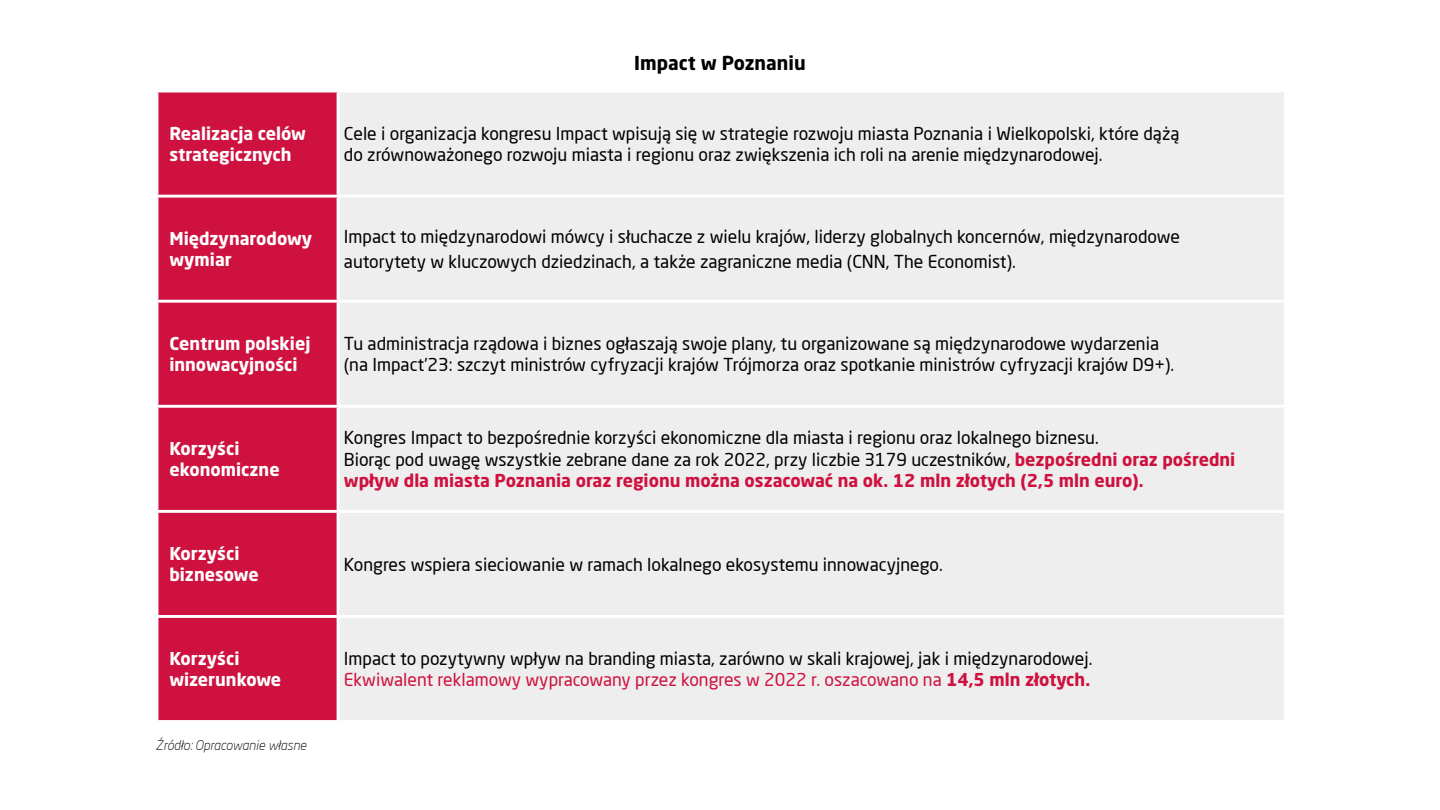
<style>
.page{position:relative;width:1440px;height:810px;background:#fff}
.page>*{position:absolute;margin:0;border:0;box-sizing:border-box;transform-origin:0 0}
.t1{font:700 18.98px "Neo Sans Pro";color:#000}
.t2{font:17.55px/21.1px "Neo Sans Pro";color:#000}
.t3{font:700 17.55px/21.1px "Neo Sans Pro";color:#fff}
.t4{font:italic 300 13.12px "Neo Sans Pro";color:#000}
.s1{font-weight:700;color:#ce113f}
.s2{color:#ce113f}
</style>
<div class="page">
<div style="left:158px;top:92px;width:179px;height:628px;background:#ce113f"></div>
<div style="left:340px;top:93px;width:944px;height:627px;background:#efeeee"></div>
<hr style="left:156px;top:195px;width:182px;height:3px;background:#fff">
<hr style="left:338px;top:195px;width:949px;height:3px;background:#fff">
<hr style="left:156px;top:300px;width:182px;height:3px;background:#fff">
<hr style="left:338px;top:300px;width:949px;height:3px;background:#fff">
<hr style="left:156px;top:405px;width:182px;height:3px;background:#fff">
<hr style="left:338px;top:405px;width:949px;height:3px;background:#fff">
<hr style="left:156px;top:510px;width:182px;height:3px;background:#fff">
<hr style="left:338px;top:510px;width:949px;height:3px;background:#fff">
<hr style="left:156px;top:615px;width:182px;height:3px;background:#fff">
<hr style="left:338px;top:615px;width:949px;height:3px;background:#fff">
<p class="t1" style="left:634px;top:51px;width:173px">Impact w Poznaniu</p>
<p class="t3" style="left:169px;top:122px;width:138px">Realizacja celów strategicznych</p>
<p class="t2" style="left:344px;top:123px;width:837px">Cele i organizacja kongresu Impact wpisują się w strategie rozwoju miasta Poznania i Wielkopolski, które dążą do zrównoważonego rozwoju miasta i regionu oraz zwiększenia ich roli na arenie międzynarodowej.</p>
<p class="t3" style="left:169px;top:227px;width:144px">Międzynarodowy wymiar</p>
<p class="t2" style="left:344px;top:224px;width:838px;line-height:24.8px">Impact to międzynarodowi mówcy i słuchacze z wielu krajów, liderzy globalnych koncernów, międzynarodowe autorytety w kluczowych dziedzinach, a także zagraniczne media (CNN, The Economist).</p>
<p class="t3" style="left:169px;top:332px;width:143px">Centrum polskiej innowacyjności</p>
<p class="t2" style="left:344px;top:333px;width:832px">Tu administracja rządowa i biznes ogłaszają swoje plany, tu organizowane są międzynarodowe wydarzenia (na Impact’23: szczyt ministrów cyfryzacji krajów Trójmorza oraz spotkanie ministrów cyfryzacji krajów D9+).</p>
<p class="t3" style="left:169px;top:437px;width:112px">Korzyści ekonomiczne</p>
<p class="t2" style="left:344px;top:427px;width:893px">Kongres Impact to bezpośrednie korzyści ekonomiczne dla miasta i regionu oraz lokalnego biznesu.<br>Biorąc pod uwagę wszystkie zebrane dane za rok 2022, przy liczbie 3179 uczestników, <span class="s1">bezpośredni oraz pośredni wpływ dla miasta Poznania oraz regionu można oszacować na ok. 12 mln złotych (2,5 mln euro).</span></p>
<p class="t3" style="left:169px;top:543px;width:91px">Korzyści biznesowe</p>
<p class="t2" style="left:344px;top:553px;width:601px">Kongres wspiera sieciowanie w ramach lokalnego ekosystemu innowacyjnego.</p>
<p class="t3" style="left:169px;top:648px;width:113px">Korzyści wizerunkowe</p>
<p class="t2" style="left:344px;top:648px;width:750px">Impact to pozytywny wpływ na branding miasta, zarówno w skali krajowej, jak i międzynarodowej.<br><span class="s2">Ekwiwalent reklamowy wypracowany przez kongres w 2022 r. oszacowano na</span> <span class="s1">14,5 mln złotych.</span></p>
<p class="t4" style="left:156px;top:737px;width:153px">Źródło: Opracowanie własne</p>
</div>
